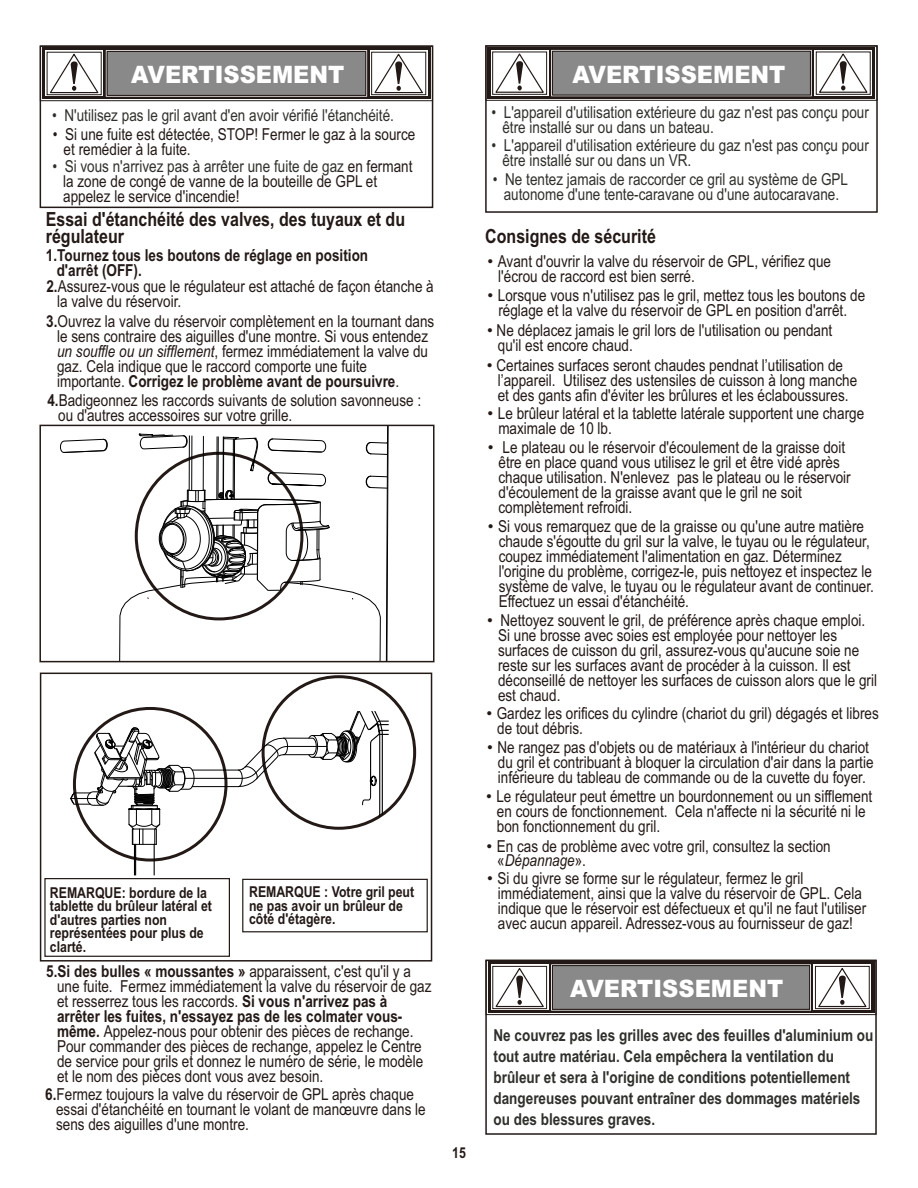
<style>
.page{position:relative;width:918px;height:1188px;background:#fff}
.page>*{position:absolute;margin:0;border:0;box-sizing:border-box;transform-origin:0 0}
.t1{font:900 24px "Arial";color:#fff;scale:.94 1}
.t2{font:700 19.5px/17.2px "Arial Narrow";color:#231916}
.t3{font:16.5px/15px "Arial Narrow";color:#231916}
.t4{font:16.5px/15px "Arial Narrow";color:#2f302b}
.t5{font:700 16.5px/21px "Arial Narrow";color:#2f302b}
.t6{font:700 16.5px/15px "Arial Narrow";color:#231916}
.t7{font:700 15px/13.5px "Arial Narrow";color:#231916}
.s1{color:#2f302b}
.s2{font-weight:700}
.s3{font-style:italic}
.s4{font-family:"Arial"}
</style>
<div class="page">
<div style="left:486px;top:46px;width:391px;height:55px;border:1px solid #231916"></div>
<div style="left:485px;top:45px;width:393px;height:168px;border:2px solid #231916"></div>
<svg style="left:488px;top:47px;width:387px;height:52px;background:#312725"></svg>
<div style="left:491px;top:50px;width:57px;height:46px;background:#87817f"></div>
<div style="left:492px;top:52px;width:55px;height:43px;border:1px solid #231916"></div>
<div style="left:815px;top:50px;width:57px;height:46px;background:#87817f"></div>
<div style="left:816px;top:52px;width:55px;height:43px;border:1px solid #231916"></div>
<div style="left:551px;top:50px;width:261px;height:46px;border:1px solid #fff"></div>
<svg style="left:817px;top:52px;width:52px;height:41px;background:#dfdddd"></svg>
<svg style="left:494px;top:52px;width:51px;height:41px;background:#dedddd"></svg>
<div style="left:552px;top:51px;width:259px;height:44px;background:#898989;border:1px solid #231916"></div>
<div style="left:40px;top:46px;width:393px;height:55px;border:1px solid #231916"></div>
<div style="left:40px;top:45px;width:393px;height:163px;border:2px solid #231916"></div>
<svg style="left:42px;top:48px;width:389px;height:51px;background:#332927"></svg>
<div style="left:45px;top:51px;width:58px;height:45px;background:#a6a2a0"></div>
<div style="left:47px;top:52px;width:55px;height:43px;border:1px solid #231916"></div>
<svg style="left:370px;top:51px;width:57px;height:45px"></svg>
<div style="left:371px;top:52px;width:55px;height:43px;border:1px solid #231916"></div>
<div style="left:106px;top:50px;width:261px;height:47px;border:1px solid #fff"></div>
<svg style="left:373px;top:53px;width:52px;height:41px"></svg>
<svg style="left:48px;top:53px;width:52px;height:41px;background:#e1e0e0"></svg>
<div style="left:107px;top:51px;width:259px;height:45px;background:#898989;border:1px solid #231916"></div>
<div style="left:44px;top:878px;width:186px;height:79px;background:#fff;border:1px solid #231916"></div>
<div style="left:40px;top:673px;width:392px;height:289px;border:2px solid #231916"></div>
<div style="left:242px;top:879px;width:186px;height:53px;background:#fff;border:1px solid #231916"></div>
<svg style="left:60px;top:439px;width:48px;height:14px"></svg>
<svg style="left:119px;top:428px;width:269px;height:231px"></svg>
<div style="left:39px;top:425px;width:396px;height:237px;border:2px solid #231916"></div>
<svg style="left:70px;top:711px;width:319px;height:164px"></svg>
<div style="left:486px;top:960px;width:390px;height:55px;border:1px solid #231916"></div>
<div style="left:485px;top:960px;width:392px;height:175px;border:2px solid #231916"></div>
<svg style="left:488px;top:962px;width:386px;height:51px;background:#413936"></svg>
<svg style="left:491px;top:965px;width:57px;height:45px"></svg>
<div style="left:492px;top:966px;width:55px;height:43px;border:1px solid #231916"></div>
<svg style="left:814px;top:965px;width:57px;height:45px"></svg>
<div style="left:815px;top:966px;width:55px;height:43px;border:1px solid #231916"></div>
<div style="left:551px;top:964px;width:260px;height:46px;border:1px solid #fff"></div>
<div style="left:552px;top:965px;width:258px;height:45px;background:#898989;border:1px solid #231916"></div>
<svg style="left:817px;top:967px;width:51px;height:41px"></svg>
<svg style="left:494px;top:967px;width:51px;height:41px"></svg>
<h1 class="t1" style="left:131px;top:66px;width:228px">AVERTISSEMENT</h1>
<p class="t4" style="left:52px;top:110px;width:343px">• N'utilisez pas le gril avant d'en avoir vérifié l'étanchéité.</p>
<p class="t3" style="left:63px;top:160px;width:351px;text-indent:-11px"><span class="s1">• Si vous n'arrivez pas à arrêter une fuite de gaz</span> en fermant la zone de congé de vanne de la bouteille de GPL et appelez le service d'incendie!</p>
<p class="t3" style="left:64px;top:128px;width:353px;text-indent:-11px">• Si une fuite est détectée, STOP! Fermer le gaz à la source et remédier à la fuite.</p>
<p class="t2" style="left:46px;top:212px;width:361px">Essai d'étanchéité des valves, des tuyaux et du régulateur</p>
<p class="t6" style="left:57px;top:249px;width:313px;text-indent:-11px">1.Tournez tous les boutons de réglage en position d'arrêt (OFF).</p>
<p class="t3" style="left:57px;top:281px;width:378px;text-indent:-11px"><span class="s2">2.</span>Assurez-vous que le régulateur est attaché de façon étanche à la valve du réservoir.</p>
<p class="t3" style="left:57px;top:315px;width:379px;text-indent:-11px"><span class="s2">3.</span>Ouvrez la valve du réservoir complètement en la tournant dans le sens contraire des aiguilles d'une montre. Si vous entendez <span class="s3">un souffle ou un sifflement</span>, fermez immédiatement la valve du gaz. Cela indique que le raccord comporte une fuite importante. <span class="s2">Corrigez le problème avant de poursuivre</span>.</p>
<p class="t3" style="left:58px;top:394px;width:365px;text-indent:-11px"><span class="s2">4.</span>Badigeonnez les raccords suivants de solution savonneuse : ou d'autres accessoires sur votre grille.</p>
<p class="t7" style="left:50px;top:887px;width:163px">REMARQUE: bordure de la tablette du brûleur latéral et d'autres parties non représentées pour plus de clarté.</p>
<p class="t7" style="left:249px;top:886px;width:167px">REMARQUE : Votre gril peut ne pas avoir un brûleur de côté d'étagère.</p>
<p class="t3" style="left:57px;top:965px;width:376px;text-indent:-11px"><span class="s2">5.Si des bulles « moussantes »</span> apparaissent, c'est qu'il y a une fuite. Fermez immédiatement la valve du réservoir de gaz et resserrez tous les raccords. <span class="s2">Si vous n'arrivez pas à arrêter les fuites, n'essayez pas de les colmater vous&shy;même.</span> Appelez-nous pour obtenir des pièces de rechange.<br>Pour commander des pièces de rechange, appelez le Centre de service pour grils et donnez le numéro de série, le modèle et le nom des pièces dont vous avez besoin.</p>
<p class="t3" style="left:56px;top:1088px;width:371px;text-indent:-11px"><span class="s2">6.</span>Fermez toujours la valve du réservoir de GPL après chaque essai d'étanchéité en tournant le volant de manœuvre dans le sens des aiguilles d'une montre.</p>
<p class="t7" style="left:452px;top:1147px;width:15px">15</p>
<h1 class="t1" style="left:572px;top:66px;width:228px">AVERTISSEMENT</h1>
<p class="t4" style="left:502px;top:106px;width:368px;text-indent:-11px">• L'appareil d'utilisation extérieure du gaz n'est pas conçu pour être installé sur ou dans un bateau.</p>
<p class="t4" style="left:502px;top:140px;width:368px;text-indent:-11px">• L'appareil d'utilisation extérieure du gaz n'est pas conçu pour être installé sur ou dans un VR.</p>
<p class="t4" style="left:493px;top:174px;width:357px;text-align:center">• Ne tentez jamais de raccorder ce gril au système de GPL autonome d'une tente-caravane ou d'une autocaravane.</p>
<p class="t2" style="left:485px;top:229px;width:172px">Consignes de sécurité</p>
<p class="t3" style="left:498px;top:256px;width:334px;text-indent:-11px"><span class="s4">•</span> Avant d'ouvrir la valve du réservoir de GPL, vérifiez que l'écrou de raccord est bien serré.</p>
<p class="t3" style="left:488px;top:290px;width:379px;text-align:center"><span class="s4">•</span> Lorsque vous n'utilisez pas le gril, mettez tous les boutons de réglage et la valve du réservoir de GPL en position d'arrêt.</p>
<p class="t3" style="left:498px;top:324px;width:336px;text-indent:-11px"><span class="s4">•</span> Ne déplacez jamais le gril lors de l'utilisation ou pendant qu'il est encore chaud.</p>
<p class="t3" style="left:498px;top:359px;width:361px;text-indent:-11px"><span class="s4">•</span> Certaines surfaces seront chaudes pendnat l’utilisation de l’appareil. Utilisez des ustensiles de cuisson à long manche et des gants afin d'éviter les brûlures et les éclaboussures.</p>
<p class="t3" style="left:498px;top:408px;width:367px;text-indent:-11px"><span class="s4">•</span> Le brûleur latéral et la tablette latérale supportent une charge maximale de 10 lb.</p>
<p class="t3" style="left:498px;top:441px;width:354px;text-indent:-11px"><span class="s4">•</span> Le plateau ou le réservoir d'écoulement de la graisse doit être en place quand vous utilisez le gril et être vidé après chaque utilisation. N'enlevez pas le plateau ou le réservoir d'écoulement de la graisse avant que le gril ne soit complètement refroidi.</p>
<p class="t3" style="left:499px;top:520px;width:377px;text-indent:-11px"><span class="s4">•</span> Si vous remarquez que de la graisse ou qu'une autre matière chaude s'égoutte du gril sur la valve, le tuyau ou le régulateur, coupez immédiatement l'alimentation en gaz. Déterminez l'origine du problème, corrigez-le, puis nettoyez et inspectez le système de valve, le tuyau ou le régulateur avant de continuer.<br>Effectuez un essai d'étanchéité.</p>
<p class="t3" style="left:498px;top:615px;width:381px;text-indent:-11px"><span class="s4">•</span> Nettoyez souvent le gril, de préférence après chaque emploi.<br>Si une brosse avec soies est employée pour nettoyer les surfaces de cuisson du gril, assurez-vous qu'aucune soie ne reste sur les surfaces avant de procéder à la cuisson. Il est déconseillé de nettoyer les surfaces de cuisson alors que le gril est chaud.</p>
<p class="t3" style="left:497px;top:707px;width:383px;text-indent:-11px"><span class="s4">•</span> Gardez les orifices du cylindre (chariot du gril) dégagés et libres de tout débris.</p>
<p class="t3" style="left:498px;top:741px;width:377px;text-indent:-11px"><span class="s4">•</span> Ne rangez pas d'objets ou de matériaux à l'intérieur du chariot du gril et contribuant à bloquer la circulation d'air dans la partie inférieure du tableau de commande ou de la cuvette du foyer.</p>
<p class="t3" style="left:497px;top:791px;width:377px;text-indent:-11px"><span class="s4">•</span> Le régulateur peut émettre un bourdonnement ou un sifflement en cours de fonctionnement. Cela n'affecte ni la sécurité ni le bon fonctionnement du gril.</p>
<p class="t3" style="left:498px;top:873px;width:370px;text-indent:-11px"><span class="s4">•</span> Si du givre se forme sur le régulateur, fermez le gril immédiatement, ainsi que la valve du réservoir de GPL. Cela indique que le réservoir est défectueux et qu'il ne faut l'utiliser avec aucun appareil. Adressez-vous au fournisseur de gaz!</p>
<p class="t3" style="left:497px;top:840px;width:335px;line-height:14px;text-indent:-11px"><span class="s4">•</span> En cas de problème avec votre gril, consultez la section «<span class="s3">Dépannage</span>».</p>
<h1 class="t1" style="left:570px;top:980px;width:228px">AVERTISSEMENT</h1>
<p class="t5" style="left:494px;top:1026px;width:381px">Ne couvrez pas les grilles avec des feuilles d'aluminium ou tout autre matériau. Cela empêchera la ventilation du brûleur et sera à l'origine de conditions potentiellement dangereuses pouvant entraîner des dommages matériels ou des blessures graves.</p>
</div>
